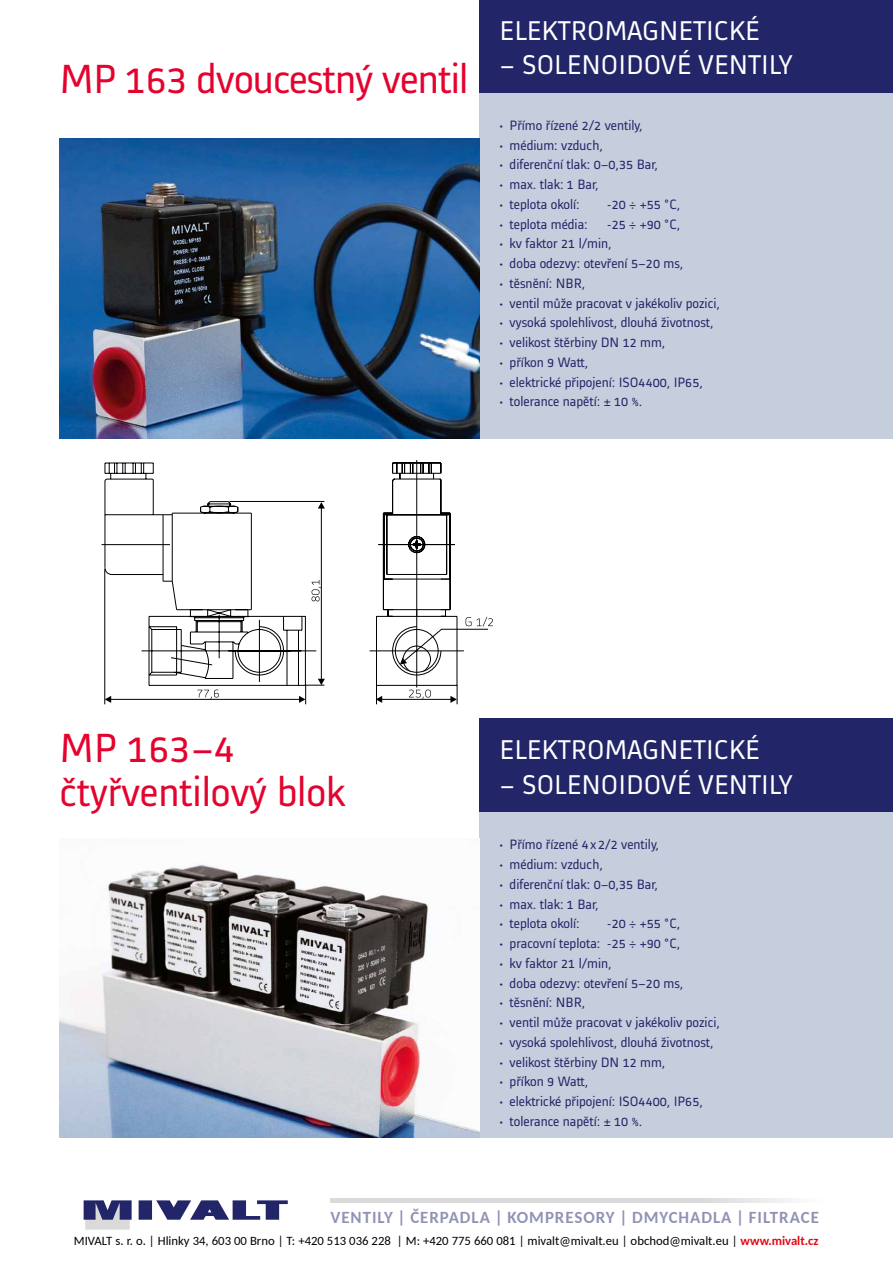
<style>
.page{position:relative;width:893px;height:1263px;background:#fff}
.page>*{position:absolute;margin:0;border:0;box-sizing:border-box;transform-origin:0 0}
.t1{font:42.3px/43.7px "Alstom";letter-spacing:-.015em;color:#e4032e}
.t2{font:28.2px "Alstom";color:#fff}
.t3{font:700 16.95px "Carlito";letter-spacing:.055em;color:#222568}
.t4{font:14.1px "Alstom";color:#222568}
.t5{font:12.75px "Carlito";color:#000}
.s1{font-weight:700;color:#e30613}
</style>
<div class="page">
<div style="left:480px;top:0;width:413px;height:438px;background:#c6cedd"></div>
<div style="left:480px;top:738px;width:413px;height:400px;background:#c6cedd"></div>
<div style="left:480px;top:0;width:413px;height:93px;background:#222568"></div>
<div style="left:480px;top:718px;width:413px;height:94px;background:#222568"></div>
<img style="left:60px;top:139px;width:420px;height:299px">
<img style="left:60px;top:864px;width:420px;height:274px">
<svg style="left:102px;top:460px;width:391px;height:245px"></svg>
<svg style="left:84px;top:1200px;width:204px;height:29px"></svg>
<svg style="left:330px;top:1198px;width:460px;height:4px;background:#dcdcdc"></svg>
<h1 class="t1" style="left:60px;top:53px;width:410px">MP 163 dvoucestný ventil</h1>
<h2 class="t2" style="left:500px;top:11px;width:107px">elektroma</h2>
<h2 class="t2" style="left:642px;top:11px;width:119px">gnetické</h2>
<h2 class="t2" style="left:500px;top:46px;width:82px">– solenoi</h2>
<h2 class="t2" style="left:626px;top:46px;width:168px">dové venti ly</h2>
<p class="t4" style="left:500px;top:115px;width:144px">• Přímo řízené 2/2 ventily,</p>
<p class="t4" style="left:500px;top:135px;width:105px">• médium: vzduch,</p>
<p class="t4" style="left:500px;top:155px;width:160px">• diferenční tlak: 0–0,35 Bar,</p>
<p class="t4" style="left:500px;top:175px;width:100px">• max. tlak: 1 Bar,</p>
<p class="t4" style="left:500px;top:194px;width:82px">• teplota okolí:</p>
<p class="t4" style="left:607px;top:194px;width:75px">-20 ÷ +55 °C,</p>
<p class="t4" style="left:500px;top:214px;width:90px">• teplota média:</p>
<p class="t4" style="left:607px;top:214px;width:75px">-25 ÷ +90 °C,</p>
<p class="t4" style="left:500px;top:234px;width:114px">• kv faktor 21 l/min,</p>
<p class="t4" style="left:500px;top:254px;width:185px">• doba odezvy: otevření 5–20 ms,</p>
<p class="t4" style="left:500px;top:273px;width:87px">• těsnění: NBR,</p>
<p class="t4" style="left:500px;top:293px;width:222px">• ventil může pracovat v jakékoliv pozici,</p>
<p class="t4" style="left:500px;top:313px;width:216px">• vysoká spolehlivost, dlouhá životnost,</p>
<p class="t4" style="left:500px;top:333px;width:167px">• velikost štěrbiny D N 12 mm,</p>
<p class="t4" style="left:500px;top:352px;width:90px">• příkon 9 Watt,</p>
<p class="t4" style="left:500px;top:372px;width:205px">• elektrické připojení: ISO4400, IP65,</p>
<p class="t4" style="left:500px;top:392px;width:144px">• tolerance napětí: ± 10 %.</p>
<h1 class="t1" style="left:60px;top:723px;width:287px">MP 163–4 čtyřventilový blok</h1>
<h2 class="t2" style="left:500px;top:731px;width:107px">elektroma</h2>
<h2 class="t2" style="left:642px;top:731px;width:119px">gnetické</h2>
<h2 class="t2" style="left:500px;top:765px;width:82px">– solenoi</h2>
<h2 class="t2" style="left:626px;top:765px;width:168px">dové venti ly</h2>
<p class="t4" style="left:500px;top:835px;width:161px">• Přímo řízené 4x2/2 ventily,</p>
<p class="t4" style="left:500px;top:855px;width:105px">• médium: vzduch,</p>
<p class="t4" style="left:500px;top:874px;width:160px">• diferenční tlak: 0–0,35 Bar,</p>
<p class="t4" style="left:500px;top:894px;width:100px">• max. tlak: 1 Bar,</p>
<p class="t4" style="left:500px;top:914px;width:82px">• teplota okolí:</p>
<p class="t4" style="left:607px;top:914px;width:75px">-20 ÷ +55 °C,</p>
<p class="t4" style="left:500px;top:934px;width:182px">• pracovní teplota: -25 ÷ +90 °C,</p>
<p class="t4" style="left:500px;top:953px;width:114px">• kv faktor 21 l/min,</p>
<p class="t4" style="left:500px;top:973px;width:185px">• doba odezvy: otevření 5–20 ms,</p>
<p class="t4" style="left:500px;top:993px;width:87px">• těsnění: NBR,</p>
<p class="t4" style="left:500px;top:1013px;width:222px">• ventil může pracovat v jakékoliv pozici,</p>
<p class="t4" style="left:500px;top:1032px;width:216px">• vysoká spolehlivost, dlouhá životnost,</p>
<p class="t4" style="left:500px;top:1052px;width:167px">• velikost štěrbiny D N 12 mm,</p>
<p class="t4" style="left:500px;top:1072px;width:90px">• příkon 9 Watt,</p>
<p class="t4" style="left:500px;top:1092px;width:205px">• elektrické připojení: ISO4400, IP65,</p>
<p class="t4" style="left:500px;top:1111px;width:144px">• tolerance napětí: ± 10 %.</p>
<p class="t3" style="left:330px;top:1205px;width:490px">VENTILY | ČERPADLA | KOMPRESORY | DMYCHADLA | FILTRACE</p>
<p class="t5" style="left:74px;top:1232px;width:746px">MIVALT s. r. o. | Hlinky 34, 603 00 Brno | T: +420 513 036 228 | M: +420 775 660 081 | mivalt@mivalt.eu | obchod@mivalt.eu | <span class="s1">WWW.MIVALT.CZ</span></p>
</div>
